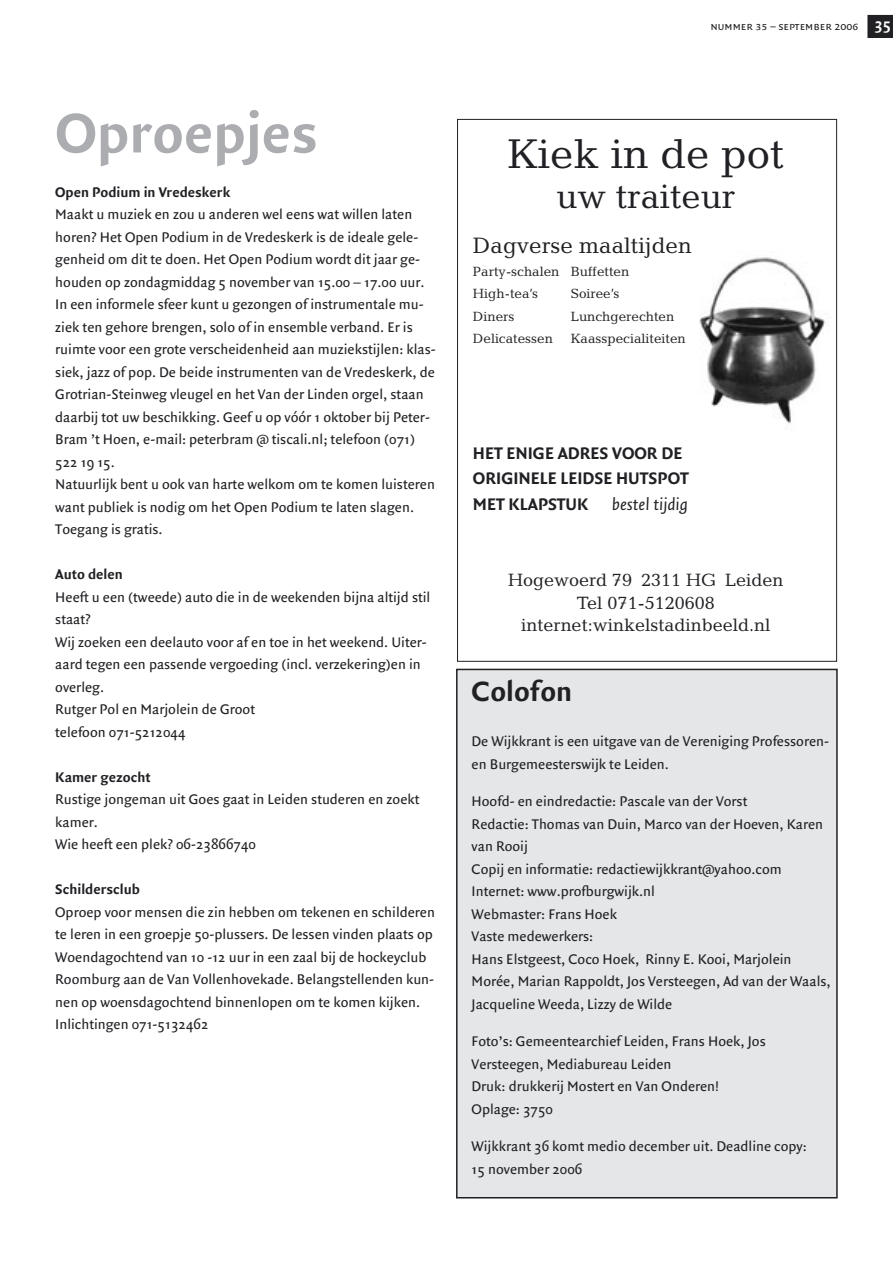
<style>
.page{position:relative;width:893px;height:1263px;background:#fff}
.page>*{position:absolute;margin:0;border:0;box-sizing:border-box;transform-origin:0 0}
.t1{font:700 60px "Quadraat Sans";color:#acadb0}
.t2{font:42px "Candida";color:#212125}
.t3{font:34.5px "Candida";color:#212125}
.t4{font:700 30px "Quadraat Sans";color:#212125}
.t5{font:22.5px "Candida";color:#212125}
.t6{font:18px/22px "Candida";color:#212125;text-align:center}
.t7{font:700 18px/25.5px "Quadraat Sans";color:#212125}
.t8{font:15px/22.5px "Quadraat Sans";color:#212125}
.t9{font:700 15px "Quadraat Sans";color:#212125}
.t10{font:13.5px/22.5px "Candida";color:#212125}
.t11{font:12px "Quadraat Sans Caps";color:#212125}
.s1{font-family:"Quadraat Sans";font-weight:700;font-size:15px;color:#fff}
.s2{font-family:"Quadraat Sans";font-weight:700;font-size:16.5px;color:#fff}
.s3{font-weight:400;font-style:italic}
</style>
<div class="page">
<svg style="left:867px;top:15px;width:26px;height:23px"></svg>
<div style="left:457px;top:669px;width:380px;height:529px;background:#e4e6e7"></div>
<div style="left:456px;top:669px;width:382px;height:529px;border:2px solid #212125"></div>
<img style="left:699px;top:257px;width:126px;height:167px">
<h1 class="t1" style="left:55px;top:99px;width:264px">Oproepjes</h1>
<p class="t9" style="left:55px;top:183px;width:177px">Open Podium in Vredeskerk</p>
<p class="t8" style="left:55px;top:203px;width:382px">Maakt u muziek en zou u anderen wel eens wat willen laten horen? Het Open Podium in de Vredeskerk is de ideale gele&shy;genheid om dit te doen. Het Open Podium wordt dit jaar ge&shy;houden op zondagmiddag 5 november van 15.00 – 17.00 uur.<br>In een informele sfeer kunt u gezongen of instrumentale mu&shy;ziek ten gehore brengen, solo of in ensemble verband. Er is ruimte voor een grote verscheidenheid aan muziekstijlen: klas&shy;siek, jazz of pop. De beide instrumenten van de Vredeskerk, de Grotrian-Steinweg vleugel en het Van der Linden orgel, staan daarbij tot uw beschikking. Geef u op vóór 1 oktober bij Peter-Bram ’t Hoen, e-mail: peterbram @ tiscali.nl; telefoon (071)<br>522 19 15.<br>Natuurlijk bent u ook van harte welkom om te komen luisteren want publiek is nodig om het Open Podium te laten slagen.<br>Toegang is gratis.</p>
<p class="t9" style="left:55px;top:566px;width:69px">Auto delen</p>
<p class="t8" style="left:55px;top:586px;width:377px">Heeft u een (tweede) auto die in de weekenden bijna altijd stil staat?<br>Wij zoeken een deelauto voor af en toe in het weekend. Uiter&shy;aard tegen een passende vergoeding (incl. verzekering)en in overleg.<br>Rutger Pol en Marjolein de Groot<br>telefoon 071-5212044</p>
<p class="t9" style="left:55px;top:768px;width:97px">Kamer gezocht</p>
<p class="t8" style="left:55px;top:788px;width:366px">Rustige jongeman uit Goes gaat in Leiden studeren en zoekt kamer.<br>Wie heeft een plek? 06-23866740</p>
<p class="t9" style="left:55px;top:881px;width:86px">Schildersclub</p>
<p class="t8" style="left:55px;top:901px;width:381px">Oproep voor mensen die zin hebben om tekenen en schilderen te leren in een groepje 50-plussers. De lessen vinden plaats op Woendagochtend van 10 -12 uur in een zaal bij de hockeyclub Roomburg aan de Van Vollenhovekade. Belangstellenden kun&shy;nen op woensdagochtend binnenlopen om te komen kijken.<br>Inlichtingen 071-5132462</p>
<p class="t11" style="left:692px;top:19px;width:200px"><span class="s1">Nu</span>nummer 35 – september 2006 <span class="s2">35</span></p>
<h2 class="t2" style="left:507px;top:130px;width:278px">Kiek in de pot</h2>
<h3 class="t3" style="left:556px;top:177px;width:180px">uw traiteur</h3>
<h3 class="t5" style="left:473px;top:233px;width:220px">Dagverse maaltijden</h3>
<p class="t10" style="left:473px;top:260px;width:158px">Party-schalen Buffetten<br>High-tea’s</p>
<p class="t10" style="left:571px;top:283px;width:50px">Soiree’s</p>
<p class="t10" style="left:473px;top:305px;width:43px">Diners</p>
<p class="t10" style="left:571px;top:305px;width:105px">Lunchgerechten</p>
<p class="t10" style="left:473px;top:328px;width:82px">Delicatessen</p>
<p class="t10" style="left:571px;top:328px;width:117px">Kaasspecialiteiten</p>
<p class="t7" style="left:473px;top:441px;width:217px">HET ENIGE ADRES VOOR DE<br>ORIGINELE LEIDSE HUTSPOT<br>MET KLAPSTUK <span class="s3">bestel tijdig</span></p>
<p class="t6" style="left:508px;top:569px;width:277px">Hogewoerd 79 2311 HG Leiden<br>Tel 071-5120608 internet:winkelstadinbeeld.nl</p>
<h3 class="t4" style="left:472px;top:675px;width:102px">Colofon</h3>
<p class="t8" style="left:472px;top:731px;width:359px">De Wijkkrant is een uitgave van de Vereniging Professoren&shy;en Burgemeesterswijk te Leiden.</p>
<p class="t8" style="left:472px;top:791px;width:361px">Hoofd- en eindredactie: Pascale van der Vorst<br>Redactie: Thomas van Duin, Marco van der Hoeven, Karen van Rooij<br>Copij en informatie: redactiewijkkrant@yahoo.com Internet: www.profburgwijk.nl<br>Webmaster: Frans Hoek<br>Vaste medewerkers:<br>Hans Elstgeest, Coco Hoek, Rinny E. Kooi, Marjolein Morée, Marian Rappoldt, Jos Versteegen, Ad van der Waals, Jacqueline Weeda, Lizzy de Wilde</p>
<p class="t8" style="left:472px;top:1031px;width:296px">Foto’s: Gemeentearchief Leiden, Frans Hoek, Jos Versteegen, Mediabureau Leiden<br>Druk: drukkerij Mostert en Van Onderen!<br>Oplage: 3750</p>
<p class="t8" style="left:472px;top:1136px;width:337px">Wijkkrant 36 komt medio december uit. Deadline copy:<br>15 november 2006</p>
</div>
